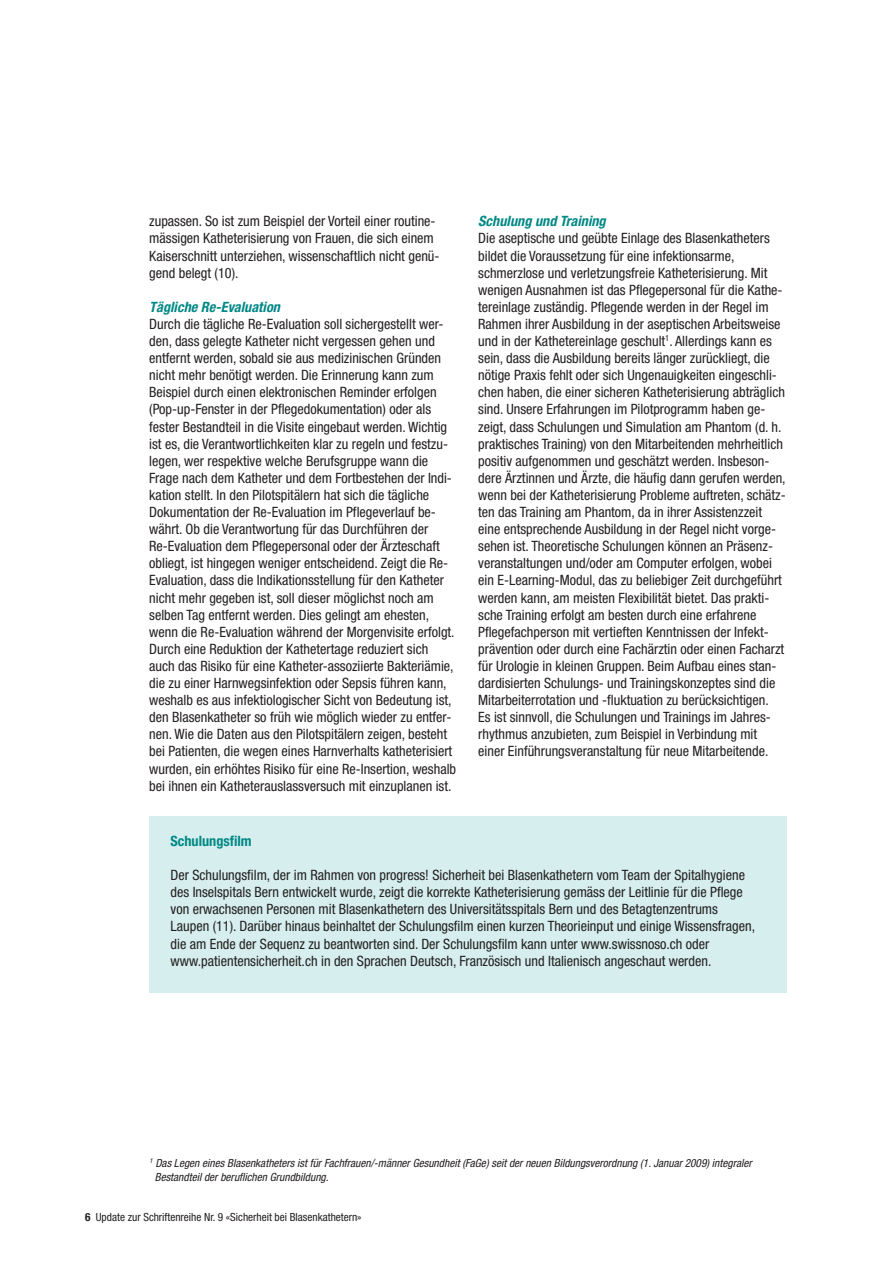
<style>
.page{position:relative;width:893px;height:1263px;background:#fff}
.page>*{position:absolute;margin:0;border:0;box-sizing:border-box;transform-origin:0 0}
.t1{font:condensed 14.25px/17.1px "Helvetica Neue";color:#231f20}
.t2{font:italic 700 condensed 14.25px "Helvetica Neue";letter-spacing:.005em;color:#008885}
.t3{font:700 condensed 14.25px "Helvetica Neue";color:#008885}
.t4{font:italic condensed 11.25px/13.5px "Helvetica Neue";letter-spacing:.005em;color:#231f20}
.t5{font:condensed 11.25px "Helvetica Neue";color:#231f20}
.s1{font-weight:700}
</style>
<div class="page">
<div style="left:149px;top:816px;width:638px;height:177px;background:#d6eeee"></div>
<p class="t1" style="left:149px;top:214px;width:292px">zupassen. So ist zum Beispiel der Vorteil einer routine&shy;mässigen Katheterisierung von Frauen, die sich einem Kaiserschnitt unterziehen, wissenschaftlich nicht genü&shy;gend belegt (10).</p>
<p class="t2" style="left:149px;top:302px;width:132px">Tägliche Re-Evaluation</p>
<p class="t1" style="left:149px;top:317px;width:308px">Durch die tägliche Re-Evaluation soll sichergestellt wer&shy;den, dass gelegte Katheter nicht vergessen gehen und entfernt werden, sobald sie aus medizinischen Gründen nicht mehr benötigt werden. Die Erinnerung kann zum Beispiel durch einen elektronischen Reminder erfolgen (Pop-up-Fenster in der Pflegedokumentation) oder als fester Bestandteil in die Visite eingebaut werden. Wichtig ist es, die Verantwortlichkeiten klar zu regeln und festzu&shy;legen, wer respektive welche Berufsgruppe wann die Frage nach dem Katheter und dem Fortbestehen der Indi&shy;kation stellt. In den Pilotspitälern hat sich die tägliche Dokumentation der Re-Evaluation im Pflegeverlauf be&shy;währt. Ob die Verantwortung für das Durchführen der Re-Evaluation dem Pflegepersonal oder der Ärzteschaft obliegt, ist hingegen weniger entscheidend. Zeigt die Re-Evaluation, dass die Indikationsstellung für den Katheter nicht mehr gegeben ist, soll dieser möglichst noch am selben Tag entfernt werden. Dies gelingt am ehesten, wenn die Re-Evaluation während der Morgenvisite erfolgt.<br>Durch eine Reduktion der Kathetertage reduziert sich auch das Risiko für eine Katheter-assoziierte Bakteriämie, die zu einer Harnwegsinfektion oder Sepsis führen kann, weshalb es aus infektiologischer Sicht von Bedeutung ist, den Blasenkatheter so früh wie möglich wieder zu entfer&shy;nen. Wie die Daten aus den Pilotspitälern zeigen, besteht bei Patienten, die wegen eines Harnverhalts katheterisiert wurden, ein erhöhtes Risiko für eine Re-Insertion, weshalb bei ihnen ein Katheterauslassversuch mit einzuplanen ist.</p>
<p class="t2" style="left:478px;top:216px;width:129px">Schulung und Training</p>
<p class="t1" style="left:478px;top:231px;width:309px">Die aseptische und geübte Einlage des Blasenkatheters bildet die Voraussetzung für eine infektionsarme, schmerzlose und verletzungsfreie Katheterisierung. Mit wenigen Ausnahmen ist das Pflegepersonal für die Kathe&shy;tereinlage zuständig. Pflegende werden in der Regel im Rahmen ihrer Ausbildung in der aseptischen Arbeitsweise und in der Kathetereinlage geschult<sup>1</sup>. Allerdings kann es sein, dass die Ausbildung bereits länger zurückliegt, die nötige Praxis fehlt oder sich Ungenauigkeiten eingeschli&shy;chen haben, die einer sicheren Katheterisierung abträglich sind. Unsere Erfahrungen im Pilotprogramm haben ge&shy;zeigt, dass Schulungen und Simulation am Phantom (d. h. praktisches Training) von den Mitarbeitenden mehrheitlich positiv aufgenommen und geschätzt werden. Insbeson&shy;dere Ärztinnen und Ärzte, die häufig dann gerufen werden, wenn bei der Katheterisierung Probleme auftreten, schätz&shy;ten das Training am Phantom, da in ihrer Assistenzzeit eine entsprechende Ausbildung in der Regel nicht vorge&shy;sehen ist. Theoretische Schulungen können an Präsenz&shy;veranstaltungen und/oder am Computer erfolgen, wobei ein E-Learning-Modul, das zu beliebiger Zeit durchgeführt werden kann, am meisten Flexibilität bietet. Das prakti&shy;sche Training erfolgt am besten durch eine erfahrene Pflegefachperson mit vertieften Kenntnissen der Infekt&shy;prävention oder durch eine Fachärztin oder einen Facharzt für Urologie in kleinen Gruppen. Beim Aufbau eines stan&shy;dardisierten Schulungs- und Trainingskonzeptes sind die Mitarbeiterrotation und -fluktuation zu berücksichtigen.<br>Es ist sinnvoll, die Schulungen und Trainings im Jahres&shy;rhythmus anzubieten, zum Beispiel in Verbindung mit einer Einführungsveranstaltung für neue Mitarbeitende.</p>
<p class="t3" style="left:171px;top:836px;width:83px">Schulungsfilm</p>
<p class="t1" style="left:171px;top:868px;width:586px">Der Schulungsfilm, der im Rahmen von progress! Sicherheit bei Blasenkathetern vom Team der Spitalhygiene des Inselspitals Bern entwickelt wurde, zeigt die korrekte Katheterisierung gemäss der Leitlinie für die Pflege von erwachsenen Personen mit Blasenkathetern des Universitätsspitals Bern und des Betagtenzentrums Laupen (11). Darüber hinaus beinhaltet der Schulungsfilm einen kurzen Theorieinput und einige Wissensfragen, die am Ende der Sequenz zu beantworten sind. Der Schulungsfilm kann unter www.swissnoso.ch oder www.patientensicherheit.ch in den Sprachen Deutsch, Französisch und Italienisch angeschaut werden.</p>
<p class="t4" style="left:155px;top:1157px;width:598px;text-indent:-5px"><sup>1</sup> Das Legen eines Blasenkatheters ist für Fachfrauen/-männer Gesundheit (FaGe) seit der neuen Bildungsverordnung (1. Januar 2009) integraler<br>Bestandteil der beruflichen Grundbildung.</p>
<p class="t5" style="left:85px;top:1213px;width:278px"><span class="s1">6</span> Update zur Schriftenreihe Nr. 9 «Sicherheit bei Blasenkathetern»</p>
</div>
